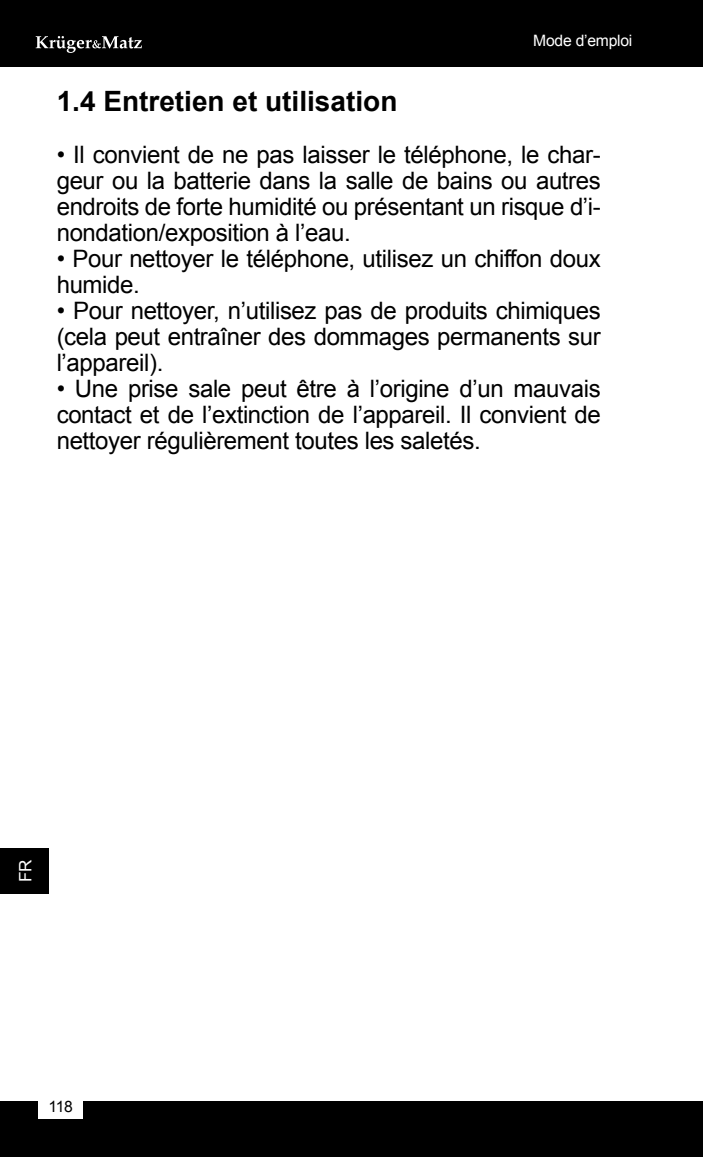
<style>
.page{position:relative;width:703px;height:1157px;background:#fff}
.page>*{position:absolute;margin:0;border:0;box-sizing:border-box;transform-origin:0 0}
.t1{font:700 28px "Arial";color:#000}
.t2{font:24px/26px "Arial";letter-spacing:-.015em;color:#000;text-align:justify}
.t3{font:17.2px "Arial";color:#fff}
.t4{font:15.6px "Arial";letter-spacing:-.015em;color:#fff}
.t5{font:15.6px "Arial";color:#000}
</style>
<div class="page">
<div style="left:0;top:0;width:703px;height:67px;background:#000"></div>
<svg style="left:36px;top:36px;width:106px;height:17px"></svg>
<div style="left:0;top:1101px;width:703px;height:56px;background:#000"></div>
<div style="left:39px;top:1095px;width:44px;height:24px;background:#fff"></div>
<div style="left:0;top:848px;width:48px;height:45px;background:#000"></div>
<p class="t4" style="left:533px;top:30px;width:101px">Mode d’emploi</p>
<p class="t1" style="left:57px;top:83px;width:342px">1.4 Entretien et utilisation</p>
<p class="t2" style="left:57px;top:142px;width:546px">• Il convient de ne pas laisser le téléphone, le char&shy;geur ou la batterie dans la salle de bains ou autres endroits de forte humidité ou présentant un risque d’i&shy;nondation/exposition à l’eau.</p>
<p class="t2" style="left:57px;top:246px;width:546px">• Pour nettoyer le téléphone, utilisez un chiffon doux humide.</p>
<p class="t2" style="left:57px;top:298px;width:546px">• Pour nettoyer, n’utilisez pas de produits chimiques (cela peut entraîner des dommages permanents sur l’appareil).</p>
<p class="t2" style="left:57px;top:376px;width:546px">• Une prise sale peut être à l’origine d’un mauvais contact et de l’extinction de l’appareil. Il convient de nettoyer régulièrement toutes les saletés.</p>
<p class="t3" style="left:14px;top:882px;width:24px;rotate:-90deg">FR</p>
<p class="t5" style="left:49px;top:1096px;width:26px">118</p>
</div>
